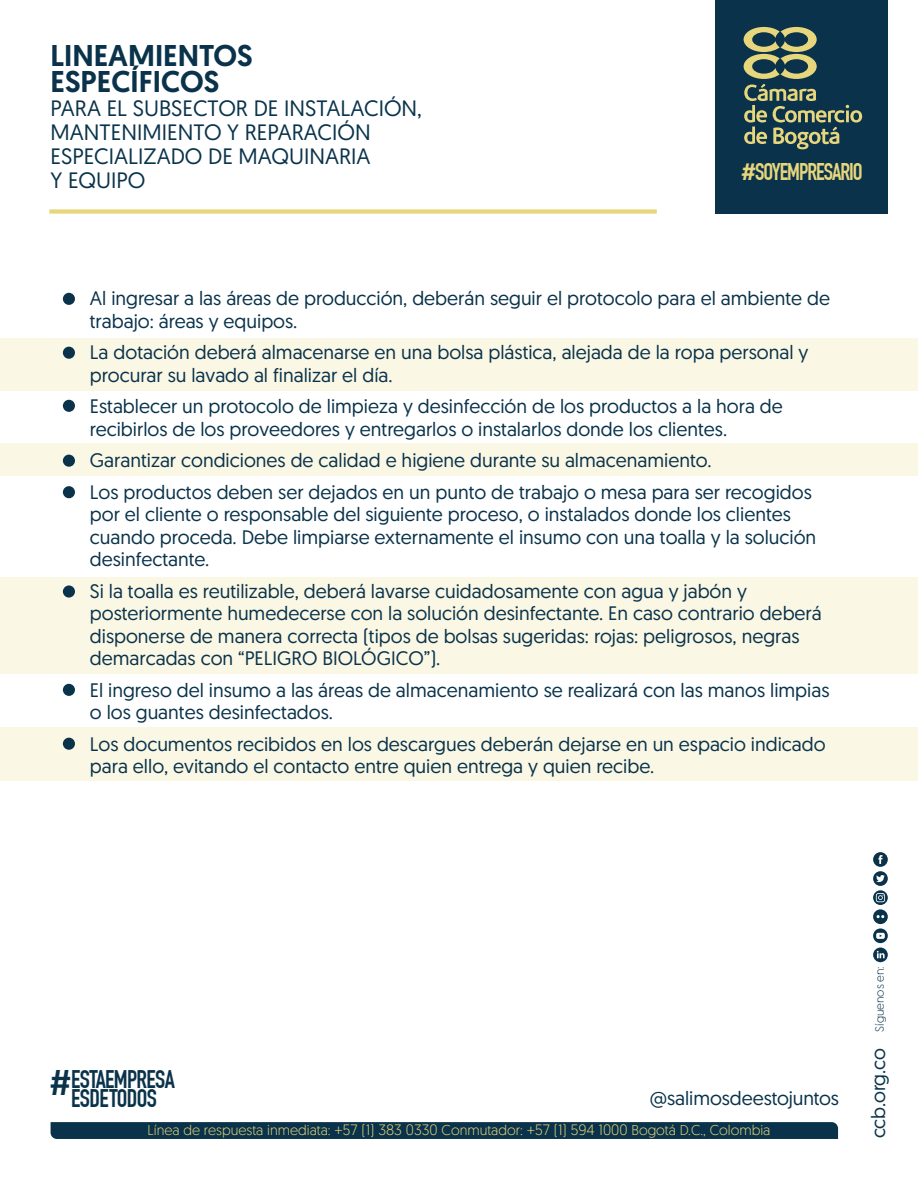
<style>
.page{position:relative;width:918px;height:1188px;background:#fff}
.page>*{position:absolute;margin:0;border:0;box-sizing:border-box;transform-origin:0 0}
.t1{font:500 30px/25.7px "Geomanist";color:#0a334b}
.t2{font:700 24.9px/19.5px "DIN Condensed";letter-spacing:-.025em;color:#0a334b;text-align:center}
.t3{font:700 23.7px "DIN Condensed";letter-spacing:-.045em;color:#e8d67c}
.t4{font:22.2px/24px "Geomanist";color:#0a334b}
.t5{font:19.5px/22.5px "Geomanist";color:#0a334b}
.t6{font:300 14.25px "Geomanist";color:#e8d67c}
.t7{font:300 11.85px "Geomanist";color:#0a334b}
.s1{font-family:"Geomanist";font-weight:500}
.s2{font-family:"DIN Pro";font-weight:500;font-size:34.95px}
.s3{font-size:15px}
</style>
<div class="page">
<div style="left:0;top:338px;width:918px;height:53px;background:#faf7e5"></div>
<div style="left:0;top:444px;width:918px;height:32px;background:#faf7e5"></div>
<div style="left:0;top:577px;width:918px;height:96px;background:#faf7e5"></div>
<div style="left:0;top:727px;width:918px;height:54px;background:#faf7e5"></div>
<div style="left:51px;top:1122px;width:787px;height:17px;background:#0a334b"></div>
<div style="left:715px;top:0;width:173px;height:213px;background:#0a334b"></div>
<svg style="left:744px;top:27px;width:118px;height:122px"></svg>
<div style="left:49px;top:209px;width:608px;height:5px;background:#e8d67c"></div>
<div style="left:63px;top:293px;width:12px;height:12px;background:#0a334b;border-radius:50%"></div>
<div style="left:63px;top:347px;width:12px;height:12px;background:#0a334b;border-radius:50%"></div>
<div style="left:63px;top:400px;width:12px;height:12px;background:#0a334b;border-radius:50%"></div>
<div style="left:63px;top:455px;width:12px;height:12px;background:#0a334b;border-radius:50%"></div>
<div style="left:63px;top:486px;width:12px;height:12px;background:#0a334b;border-radius:50%"></div>
<div style="left:63px;top:585px;width:12px;height:13px;background:#0a334b;border-radius:50%"></div>
<div style="left:63px;top:684px;width:12px;height:12px;background:#0a334b;border-radius:50%"></div>
<div style="left:63px;top:738px;width:12px;height:12px;background:#0a334b;border-radius:50%"></div>
<svg style="left:873px;top:852px;width:15px;height:110px"></svg>
<h1 class="t1" style="left:51px;top:42px;width:204px">LINEAMIENTOS<br>ESPECÍFICOS</h1>
<p class="t4" style="left:51px;top:95px;width:373px">PARA EL SUBSECTOR DE INSTALACIÓN,<br>MANTENIMIENTO Y REPARACIÓN<br>ESPECIALIZADO DE MAQUINARIA<br>Y EQUIPO</p>
<p class="t3" style="left:741px;top:157px;width:123px"><span class="s1">#</span>SOYEMPRESARIO</p>
<p class="t5" style="left:90px;top:287px;width:742px">Al ingresar a las áreas de producción, deberán seguir el protocolo para el ambiente de trabajo: áreas y equipos.</p>
<p class="t5" style="left:90px;top:341px;width:720px">La dotación deberá almacenarse en una bolsa plástica, alejada de la ropa personal y procurar su lavado al finalizar el día.</p>
<p class="t5" style="left:90px;top:395px;width:695px">Establecer un protocolo de limpieza y desinfección de los productos a la hora de recibirlos de los proveedores y entregarlos o instalarlos donde los clientes.</p>
<p class="t5" style="left:90px;top:444px;width:723px;line-height:31.5px">Garantizar condiciones de calidad e higiene durante su almacenamiento.<br>Los productos deben ser dejados en un punto de trabajo o mesa para ser recogidos</p>
<p class="t5" style="left:90px;top:503px;width:728px">por el cliente o responsable del siguiente proceso, o instalados donde los clientes cuando proceda. Debe limpiarse externamente el insumo con una toalla y la solución desinfectante.</p>
<p class="t5" style="left:90px;top:579px;width:733px">Si la toalla es reutilizable, deberá lavarse cuidadosamente con agua y jabón y posteriormente humedecerse con la solución desinfectante. En caso contrario deberá disponerse de manera correcta (tipos de bolsas sugeridas: rojas: peligrosos, negras demarcadas con “PELIGRO BIOLÓGICO”).</p>
<p class="t5" style="left:90px;top:678px;width:741px">El ingreso del insumo a las áreas de almacenamiento se realizará con las manos limpias o los guantes desinfectados.</p>
<p class="t5" style="left:90px;top:732px;width:737px">Los documentos recibidos en los descargues deberán dejarse en un espacio indicado para ello, evitando el contacto entre quien entrega y quien recibe.</p>
<p class="t2" style="left:48px;top:1069px;width:128px"><span class="s2">#</span>ESTAEMPRESA<br>ESDETODOS</p>
<p class="t5" style="left:650px;top:1086px;width:191px">@salimosdeestojuntos</p>
<p class="t6" style="left:148px;top:1121px;width:624px">Línea de respuesta inmediata: <span class="s3">+57 (1) 383 0330</span> Conmutador: <span class="s3">+57 (1) 594 1000</span> Bogotá D.C., Colombia</p>
<p class="t7" style="left:872px;top:1032px;width:66px;rotate:-90deg">Síguenos en:</p>
<p class="t5" style="left:866px;top:1138px;width:92px;rotate:-90deg">ccb.org.co</p>
</div>
